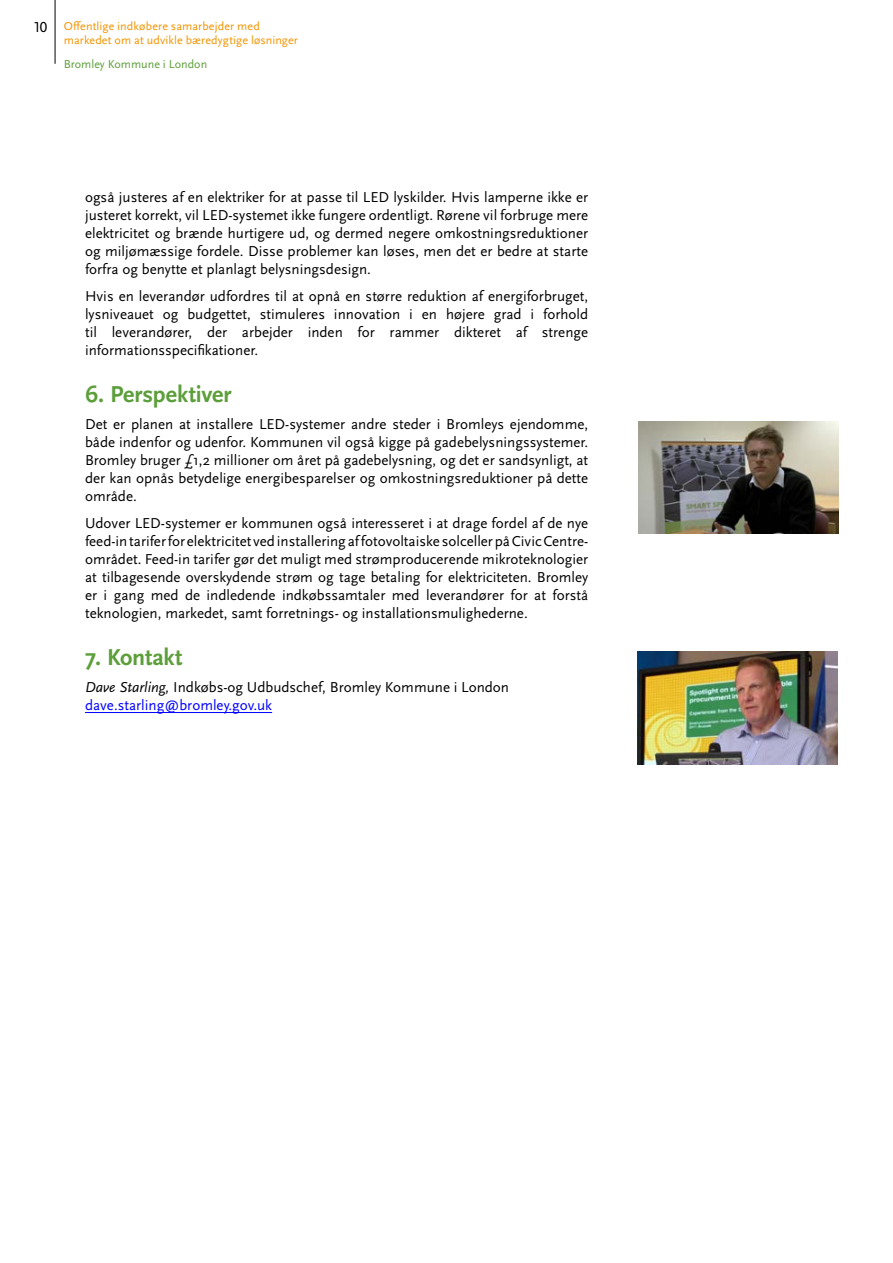
<style>
.page{position:relative;width:893px;height:1263px;background:#fff}
.page>*{position:absolute;margin:0;border:0;box-sizing:border-box;transform-origin:0 0}
.t1{font:700 24px "Scala Sans Pro";letter-spacing:-.01em;color:#5c9e3a}
.t2{font:15px/18px "Scala Sans Pro";color:#000;text-align:justify}
.t3{font:12px/14.4px "Scala Sans Pro";letter-spacing:.01em;color:#f39400}
.t4{font:12px "Scala Sans Pro";color:#5c9e3a}
.s1{font-style:italic}
.s2{color:#00f}
</style>
<div class="page">
<hr style="left:55px;top:0;width:1px;height:64px;background:#000">
<hr style="left:85px;top:712px;width:187px;height:1px;background:#00f">
<img style="left:638px;top:651px;width:200px;height:113px">
<img style="left:638px;top:421px;width:200px;height:112px">
<p class="t2" style="left:34px;top:18px;width:15px">10</p>
<p class="t3" style="left:64px;top:19px;width:236px">Offentlige indkøbere samarbejder med markedet om at udvikle bæredygtige løsninger</p>
<p class="t4" style="left:64px;top:57px;width:145px">Bromley Kommune i London</p>
<p class="t2" style="left:85px;top:188px;width:505px">også justeres af en elektriker for at passe til LED lyskilder. Hvis lamperne ikke er justeret korrekt, vil LED-systemet ikke fungere ordentligt. Rørene vil forbruge mere elektricitet og brænde hurtigere ud, og dermed negere omkostningsreduktioner og miljømæssige fordele. Disse problemer kan løses, men det er bedre at starte forfra og benytte et planlagt belysningsdesign.</p>
<p class="t2" style="left:85px;top:287px;width:505px">Hvis en leverandør udfordres til at opnå en større reduktion af energiforbruget, lysniveauet og budgettet, stimuleres innovation i en højere grad i forhold til leverandører, der arbejder inden for rammer dikteret af strenge informationsspecifikationer.</p>
<h1 class="t1" style="left:85px;top:380px;width:148px">6. Perspektiver</h1>
<p class="t2" style="left:85px;top:415px;width:505px">Det er planen at installere LED-systemer andre steder i Bromleys ejendomme, både indenfor og udenfor. Kommunen vil også kigge på gadebelysningssystemer.<br>Bromley bruger £1,2 millioner om året på gadebelysning, og det er sandsynligt, at der kan opnås betydelige energibesparelser og omkostningsreduktioner på dette område.</p>
<p class="t2" style="left:85px;top:514px;width:505px">Udover LED-systemer er kommunen også interesseret i at drage fordel af de nye feed-in tarifer for elektricitet ved installering af fotovoltaiske solceller på Civic Centre&shy;området. Feed-in tarifer gør det muligt med strømproducerende mikroteknologier at tilbagesende overskydende strøm og tage betaling for elektriciteten. Bromley er i gang med de indledende indkøbssamtaler med leverandører for at forstå teknologien, markedet, samt forretnings- og installationsmulighederne.</p>
<h1 class="t1" style="left:85px;top:643px;width:99px">7. Kontakt</h1>
<p class="t2" style="left:85px;top:678px;width:426px"><span class="s1">Dave Starling,</span> Indkøbs-og Udbudschef, Bromley Kommune i London <span class="s2">dave.starling@bromley.gov.uk</span></p>
</div>
